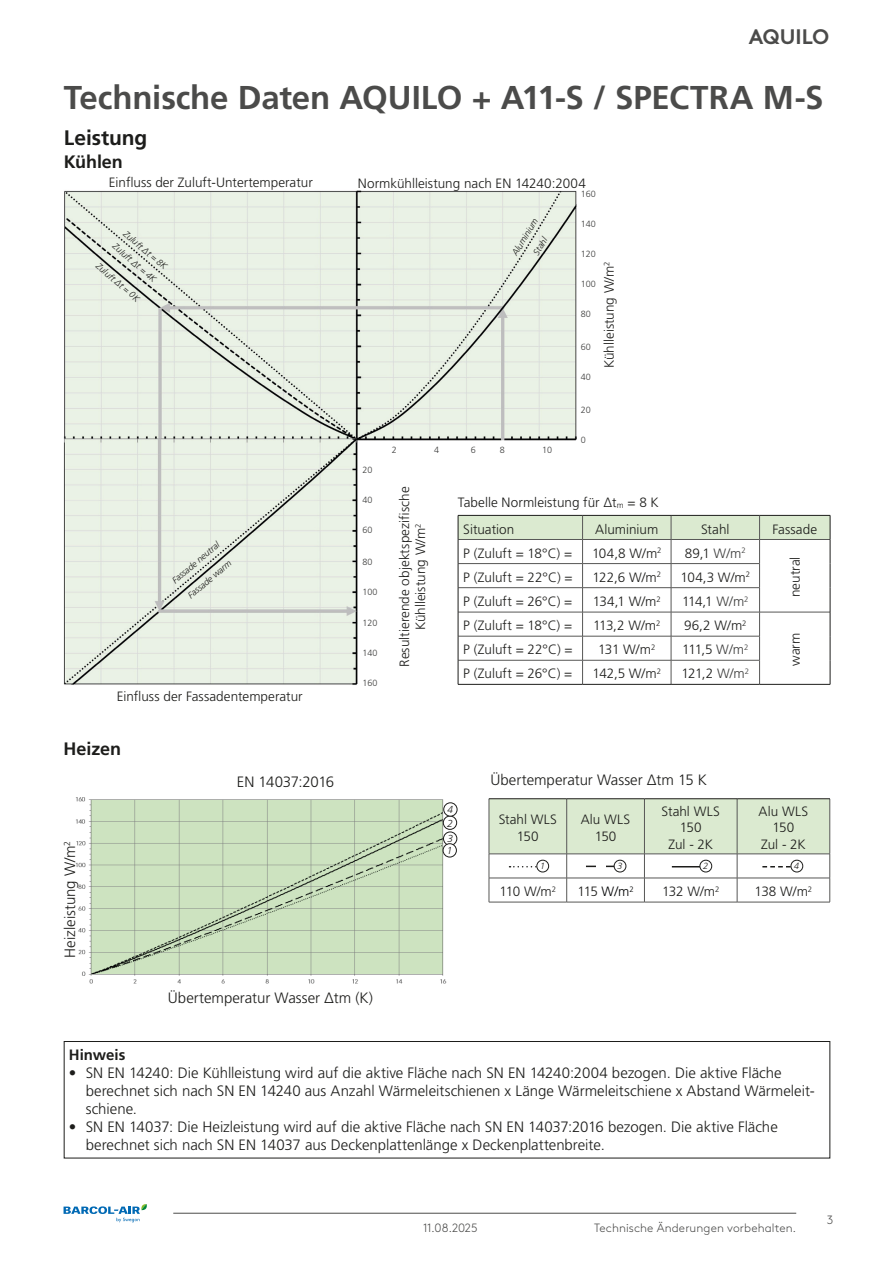
<style>
.page{position:relative;width:893px;height:1263px;background:#fff}
.page>*{position:absolute;margin:0;border:0;box-sizing:border-box;transform-origin:0 0}
.t1{font:700 33px "Frutiger LT Pro";letter-spacing:-.005em;color:#4b4b4a}
.t2{font:700 21px "Frutiger LT Pro";color:#1d1d1b}
.t3{font:700 21px "Swegon Brown";color:#4b4b4a}
.t4{font:700 18px "Frutiger LT Pro";letter-spacing:-.005em;color:#1d1d1b}
.t5{font:300 15px/18px "Frutiger LT Pro";color:#1d1d1b}
.t6{font:300 15px "Frutiger LT Pro";letter-spacing:-.02em;color:#1d1d1b}
.t7{font:700 15px "Frutiger LT Pro";color:#1d1d1b}
.t8{font:300 13.5px/16.2px "Frutiger LT Pro";color:#1d1d1b;text-align:center}
.t9{font:300 12px "Swegon Brown";letter-spacing:.01em;color:#4b4b4a}
.t10{font:italic 300 10.2px/11.7px "Frutiger LT Pro";color:#1d1d1b}
.t11{font:italic 300 9px/16.5px "Frutiger LT Pro";color:#1d1d1b}
.t12{font:300 9px "Frutiger LT Pro";color:#3d3d3c}
.s1{font-size:8.25px}
.s2{color:#3d3d3c}
.s3{color:#020304}
</style>
<div class="page">
<hr style="left:173px;top:1213px;width:623px;height:1px;background:#4b4b4a">
<svg style="left:64px;top:1204px;width:83px;height:18px"></svg>
<div style="left:64px;top:1041px;width:766px;height:117px;border:1px solid #1d1d1b"></div>
<img style="left:75px;top:797px;width:376px;height:187px">
<div style="left:443px;top:832px;width:14px;height:13px;background:#fff;border-radius:50%"></div>
<div style="left:443px;top:832px;width:14px;height:13px;border:1px solid #1d1d1b;border-radius:50%"></div>
<div style="left:443px;top:844px;width:13px;height:13px;background:#fff;border-radius:50%"></div>
<div style="left:443px;top:843px;width:14px;height:14px;border:1px solid #1d1d1b;border-radius:50%"></div>
<img style="left:63px;top:190px;width:516px;height:495px">
<hr style="left:760px;top:684px;width:70px;height:1px;background:#1d1d1b">
<svg style="left:458px;top:515px;width:373px;height:169px"></svg>
<hr style="left:458px;top:684px;width:125px;height:1px;background:#1d1d1b">
<hr style="left:583px;top:684px;width:88px;height:1px;background:#1d1d1b">
<hr style="left:671px;top:684px;width:89px;height:1px;background:#1d1d1b">
<div style="left:443px;top:816px;width:14px;height:13px;background:#fff;border-radius:50%"></div>
<div style="left:443px;top:816px;width:14px;height:14px;border:1px solid #1d1d1b;border-radius:50%"></div>
<div style="left:444px;top:803px;width:13px;height:13px;background:#fff;border-radius:50%"></div>
<div style="left:443px;top:802px;width:14px;height:14px;border:1px solid #1d1d1b;border-radius:50%"></div>
<hr style="left:489px;top:902px;width:78px;height:1px;background:#575756">
<hr style="left:567px;top:902px;width:77px;height:1px;background:#575756">
<hr style="left:644px;top:902px;width:93px;height:1px;background:#575756">
<hr style="left:737px;top:902px;width:93px;height:1px;background:#575756">
<hr style="left:489px;top:798px;width:78px;height:1px;background:#1d1d1b">
<hr style="left:567px;top:798px;width:77px;height:1px;background:#1d1d1b">
<hr style="left:644px;top:798px;width:93px;height:1px;background:#1d1d1b">
<hr style="left:737px;top:798px;width:93px;height:1px;background:#1d1d1b">
<svg style="left:489px;top:799px;width:341px;height:103px"></svg>
<div style="left:614px;top:860px;width:12px;height:12px;background:#fff;border-radius:50%"></div>
<div style="left:614px;top:860px;width:12px;height:12px;border:1px solid #1d1d1b;border-radius:50%"></div>
<h2 class="t3" style="left:749px;top:20px;width:82px">AQUILO</h2>
<h1 class="t1" style="left:64px;top:77px;width:761px">Technische Daten AQUILO + A11-S / SPECTRA M-S</h1>
<h2 class="t2" style="left:64px;top:125px;width:85px">Leistung</h2>
<h3 class="t4" style="left:64px;top:151px;width:61px">Kühlen</h3>
<p class="t8" style="left:109px;top:174px;width:206px">Einfluss der Zuluft-Untertemperatur</p>
<p class="t8" style="left:358px;top:175px;width:230px">Normkühlleistung nach EN 14240:2004</p>
<p class="t12" style="left:581px;top:188px;width:17px">160</p>
<p class="t12" style="left:581px;top:218px;width:17px">140</p>
<p class="t12" style="left:581px;top:248px;width:17px">120</p>
<p class="t12" style="left:581px;top:278px;width:17px">100</p>
<p class="t12" style="left:581px;top:308px;width:12px">80</p>
<p class="t12" style="left:581px;top:341px;width:12px">60</p>
<p class="t12" style="left:581px;top:371px;width:12px">40</p>
<p class="t12" style="left:581px;top:404px;width:12px">20</p>
<p class="t12" style="left:581px;top:434px;width:7px">0</p>
<p class="t11" style="left:507px;top:250px;width:44px;line-height:18px;text-align:center;rotate:-59deg">Aluminium<br>Stahl</p>
<p class="t11" style="left:130px;top:226px;width:56px;rotate:41deg">Zuluft ∆t = 8K<br>Zuluft ∆t = 4K</p>
<p class="t11" style="left:103px;top:258px;width:55px;rotate:41deg">Zuluft ∆t = 0K</p>
<p class="t8" style="left:601px;top:368px;width:109px;rotate:-90deg">Kühlleistung W/m<sup>2</sup></p>
<p class="t11" style="left:168px;top:575px;width:60px;rotate:-40deg">Fassade neutral</p>
<p class="t11" style="left:184px;top:590px;width:55px;rotate:-40deg">Fassade warm</p>
<p class="t8" style="left:117px;top:688px;width:187px">Einfluss der Fassadentemperatur</p>
<h3 class="t4" style="left:64px;top:738px;width:59px">Heizen</h3>
<p class="t5" style="left:61px;top:958px;width:118px;rotate:-90deg">Heizleistung W/m<sup>2</sup></p>
<p class="t6" style="left:237px;top:773px;width:99px">EN 14037:2016</p>
<p class="t12" style="left:363px;top:465px;width:12px">20</p>
<p class="t12" style="left:363px;top:495px;width:12px">40</p>
<p class="t12" style="left:363px;top:525px;width:12px">60</p>
<p class="t12" style="left:363px;top:556px;width:12px">80</p>
<p class="t12" style="left:363px;top:586px;width:17px">100</p>
<p class="t12" style="left:363px;top:618px;width:17px">120</p>
<p class="t12" style="left:363px;top:648px;width:17px">140</p>
<p class="t12" style="left:363px;top:678px;width:17px">160</p>
<p class="t5" style="left:168px;top:988px;width:207px">Übertemperatur Wasser ∆tm (K)</p>
<p class="t12" style="left:392px;top:445px;width:7px">2</p>
<p class="t12" style="left:434px;top:445px;width:7px">4</p>
<p class="t12" style="left:471px;top:445px;width:7px">6</p>
<p class="t12" style="left:500px;top:445px;width:7px">8</p>
<p class="t12" style="left:542px;top:445px;width:12px">10</p>
<p class="t8" style="left:396px;top:667px;width:182px;rotate:-90deg">Resultierende objektspezifische<br>Kühlleistung W/m<sup>2</sup></p>
<p class="t8" style="left:458px;top:495px;width:202px">Tabelle Normleistung für Δt<span class="s1">m</span> = 8 K</p>
<p class="t8" style="left:463px;top:521px;width:53px">Situation</p>
<p class="t8" style="left:595px;top:521px;width:65px">Aluminium</p>
<p class="t8" style="left:701px;top:521px;width:30px">Stahl</p>
<p class="t8" style="left:772px;top:521px;width:46px">Fassade</p>
<p class="t8" style="left:463px;top:545px;width:110px">P (Zuluft = 18°C) =</p>
<p class="t8" style="left:592px;top:545px;width:71px">104,8 W/m<sup>2</sup></p>
<p class="t8" style="left:685px;top:545px;width:62px">89,1 <span class="s2">W/m</span><sup>2</sup></p>
<p class="t8" style="left:787px;top:597px;width:42px;rotate:-90deg">neutral</p>
<p class="t8" style="left:463px;top:569px;width:111px">P (Zuluft = 22°C) =</p>
<p class="t8" style="left:593px;top:569px;width:70px">122,6 W/m<sup>2</sup></p>
<p class="t8" style="left:681px;top:569px;width:71px">104,3 W/m<sup>2</sup></p>
<p class="t8" style="left:463px;top:593px;width:111px">P (Zuluft = 26°C) =</p>
<p class="t8" style="left:593px;top:593px;width:69px">134,1 W/m<sup>2</sup></p>
<p class="t8" style="left:682px;top:593px;width:68px">114,1 <span class="s2">W/m</span><sup>2</sup></p>
<p class="t8" style="left:463px;top:618px;width:110px">P (Zuluft = 18°C) =</p>
<p class="t8" style="left:593px;top:618px;width:69px">113,2 W/m<sup>2</sup></p>
<p class="t8" style="left:684px;top:618px;width:64px">96,2 W/m<sup>2</sup></p>
<p class="t8" style="left:787px;top:666px;width:35px;rotate:-90deg">warm</p>
<p class="t8" style="left:463px;top:642px;width:111px">P (Zuluft = 22°C) =</p>
<p class="t8" style="left:598px;top:642px;width:59px">131 W/m<sup>2</sup></p>
<p class="t8" style="left:682px;top:642px;width:68px">111,5 <span class="s2">W/m</span><sup>2</sup></p>
<p class="t8" style="left:463px;top:666px;width:111px">P (Zuluft = 26°C) =</p>
<p class="t8" style="left:593px;top:666px;width:70px">142,5 W/m<sup>2</sup></p>
<p class="t8" style="left:681px;top:666px;width:69px">121,2 <span class="s2">W/m</span><sup>2</sup></p>
<p class="t10" style="left:448px;top:804px;width:7px">4</p>
<p class="t10" style="left:447px;top:817px;width:7px">2</p>
<p class="t10" style="left:447px;top:833px;width:8px">3<br>1</p>
<p class="t5" style="left:490px;top:771px;width:218px">Übertemperatur Wasser ∆tm 15 K</p>
<p class="t8" style="left:499px;top:812px;width:60px">Stahl WLS<br>150</p>
<p class="t8" style="left:581px;top:812px;width:51px">Alu WLS<br>150</p>
<p class="t8" style="left:662px;top:803px;width:60px">Stahl WLS<br>150<br>Zul - 2K</p>
<p class="t8" style="left:759px;top:803px;width:51px">Alu WLS<br>150<br>Zul - 2K</p>
<p class="t8" style="left:500px;top:883px;width:58px">110 W/m<sup>2</sup></p>
<p class="t8" style="left:577px;top:883px;width:58px">115 <span class="s3">W/m</span><sup>2</sup></p>
<p class="t8" style="left:662px;top:883px;width:59px">132 W/m<sup>2</sup></p>
<p class="t8" style="left:755px;top:883px;width:59px">138 W/m<sup>2</sup></p>
<p class="t11" style="left:540px;top:858px;width:7px">1</p>
<p class="t11" style="left:617px;top:858px;width:7px">3</p>
<p class="t11" style="left:703px;top:858px;width:7px">2</p>
<p class="t11" style="left:794px;top:858px;width:7px">4</p>
<p class="t7" style="left:69px;top:1046px;width:58px">Hinweis</p>
<p class="t5" style="left:86px;top:1064px;width:730px;text-indent:-17px">• SN EN 14240: Die Kühlleistung wird auf die aktive Fläche nach SN EN 14240:2004 bezogen. Die aktive Fläche berechnet sich nach SN EN 14240 aus Anzahl Wärmeleitschienen x Länge Wärmeleitschiene x Abstand Wärmeleit&shy;schiene.</p>
<p class="t5" style="left:86px;top:1118px;width:693px;text-indent:-17px">• SN EN 14037: Die Heizleistung wird auf die aktive Fläche nach SN EN 14037:2016 bezogen. Die aktive Fläche berechnet sich nach SN EN 14037 aus Deckenplattenlänge x Deckenplattenbreite.</p>
<p class="t9" style="left:423px;top:1219px;width:56px">11.08.2025</p>
<p class="t9" style="left:594px;top:1219px;width:204px">Technische Änderungen vorbehalten.</p>
<p class="t9" style="left:827px;top:1211px;width:8px">3</p>
</div>
